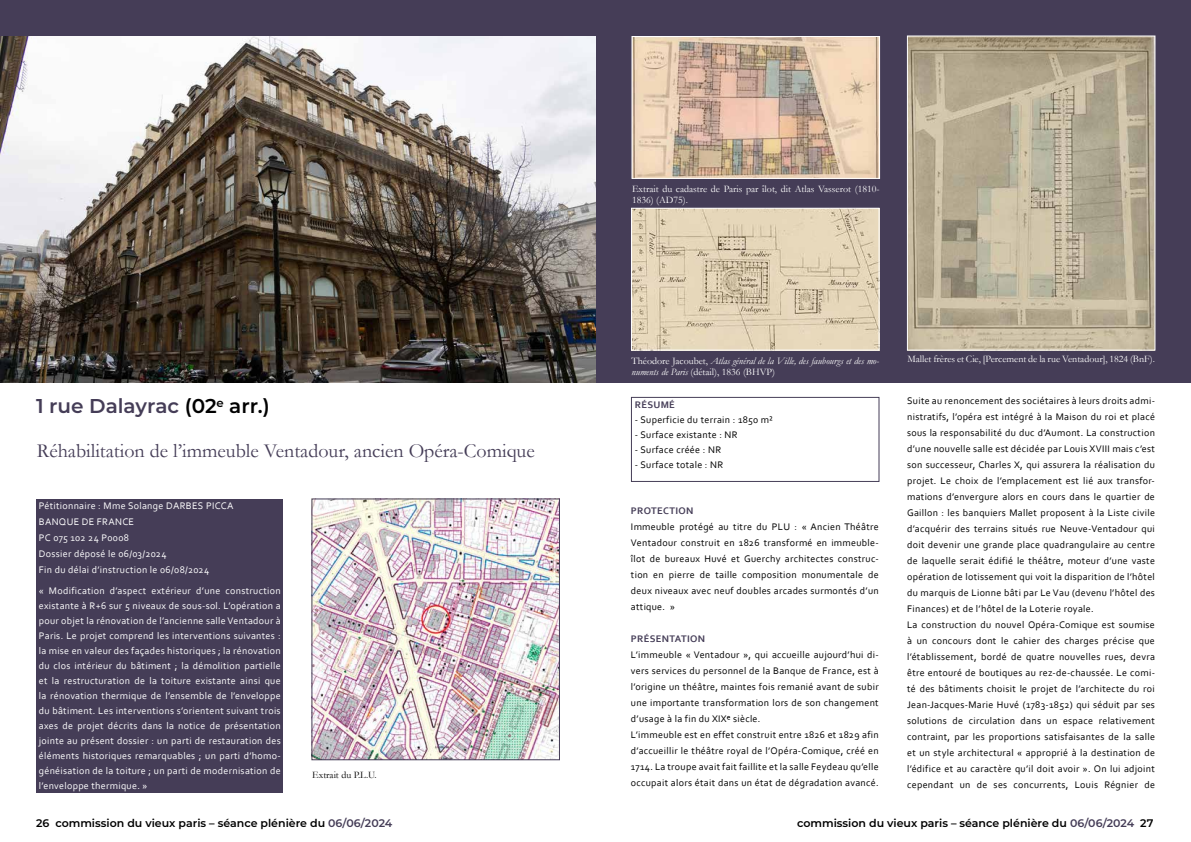
<style>
.page{position:relative;width:1191px;height:842px;background:#fff}
.page>*{position:absolute;margin:0;border:0;box-sizing:border-box;transform-origin:0 0}
.t1{font:20px "Garamond";color:#453d57}
.t2{font:600 20px "Montserrat";color:#453d57}
.t3{font:600 11px "Montserrat";color:#000}
.t4{font:10px/16px "Corbel";letter-spacing:.03em;color:#000}
.t5{font:10px/15px "Corbel";letter-spacing:.03em;color:#fff}
.t6{font:10px/11px "Garamond";color:#fff}
.t7{font:italic 10px/11px "Garamond";color:#fff}
.t8{font:700 10px "Corbel";letter-spacing:.03em;color:#453d57}
.t9{font:10px "Garamond";color:#000}
.s1{color:#000}
.s2{font-style:normal}
.s3{color:#453d57}
</style>
<div class="page">
<div style="left:595px;top:0;width:596px;height:383px;background:#453d57"></div>
<div style="left:0;top:0;width:595px;height:383px;background:#453d57"></div>
<div style="left:36px;top:499px;width:247px;height:294px;background:#453d57"></div>
<img style="left:313px;top:500px;width:245px;height:258px">
<div style="left:311px;top:498px;width:249px;height:262px;border:1px solid #453d57"></div>
<img style="left:0;top:36px;width:595px;height:347px">
<div style="left:631px;top:397px;width:248px;height:85px;border:1px solid #453d57"></div>
<img style="left:633px;top:210px;width:244px;height:139px">
<div style="left:631px;top:208px;width:248px;height:143px;border:1px solid #fff"></div>
<img style="left:633px;top:38px;width:245px;height:139px">
<div style="left:631px;top:36px;width:249px;height:143px;border:1px solid #fff"></div>
<img style="left:909px;top:38px;width:244px;height:311px">
<div style="left:907px;top:36px;width:248px;height:315px;border:1px solid #fff"></div>
<h1 class="t2" style="left:36px;top:392px;width:235px">1 rue Dalayrac <span class="s1">(02</span><sup>e</sup> <span class="s1">arr.)</span></h1>
<h1 class="t1" style="left:37px;top:437px;width:499px">Réhabilitation de l’immeuble Ventadour, ancien Opéra-Comique</h1>
<p class="t5" style="left:39px;top:498px;width:196px;line-height:16px">Pétitionnaire : Mme Solange DARBES PICCA<br>BANQUE DE FRANCE<br>PC 075 102 24 P0008<br>Dossier déposé le 06/03/2024<br>Fin du délai d’instruction le 06/08/2024</p>
<p class="t5" style="left:39px;top:583px;width:243px;text-align:justify">« Modification d’aspect extérieur d’une construction existante à R+6 sur 5 niveaux de sous-sol. L’opération a pour objet la rénovation de l’ancienne salle Ventadour à Paris. Le projet comprend les interventions suivantes : la mise en valeur des façades historiques ; la rénovation du clos intérieur du bâtiment ; la démolition partielle et la restructuration de la toiture existante ainsi que la rénovation thermique de l’ensemble de l’enveloppe du bâtiment. Les interventions s’orientent suivant trois axes de projet décrits dans la notice de présentation jointe au présent dossier : un parti de restauration des éléments historiques remarquables ; un parti d’homo&shy;généisation de la toiture ; un parti de modernisation de l’enveloppe thermique. »</p>
<p class="t9" style="left:312px;top:768px;width:66px">Extrait du P.L.U.</p>
<p class="t6" style="left:632px;top:183px;width:249px">Extrait du cadastre de Paris par îlot, dit Atlas Vasserot (1810-<br>1836) (AD75).</p>
<p class="t7" style="left:631px;top:355px;width:249px"><span class="s2">Théodore Jacoubet,</span> Atlas général de la Ville, des faubourgs et des mo&shy;numents de Paris <span class="s2">(détail), 1836 (BHVP)</span></p>
<p class="t8" style="left:635px;top:399px;width:42px">RÉSUMÉ</p>
<p class="t4" style="left:635px;top:412px;width:139px">- Superficie du terrain : 1850 m²</p>
<p class="t4" style="left:635px;top:427px;width:104px">- Surface existante : NR</p>
<p class="t4" style="left:635px;top:442px;width:88px">- Surface créée : NR</p>
<p class="t4" style="left:635px;top:457px;width:90px">- Surface totale : NR</p>
<p class="t8" style="left:631px;top:504px;width:64px">PROTECTION</p>
<p class="t4" style="left:631px;top:518px;width:249px;text-align:justify">Immeuble protégé au titre du PLU : « Ancien Théâtre Ventadour construit en 1826 transformé en immeuble&shy;îlot de bureaux Huvé et Guerchy architectes construc&shy;tion en pierre de taille composition monumentale de deux niveaux avec neuf doubles arcades surmontés d’un attique. »</p>
<p class="t8" style="left:631px;top:632px;width:76px">PRÉSENTATION</p>
<p class="t4" style="left:631px;top:646px;width:249px">L’immeuble « Ventadour », qui accueille aujourd’hui di&shy;vers services du personnel de la Banque de France, est à l’origine un théâtre, maintes fois remanié avant de subir une importante transformation lors de son changement d’usage à la fin du XIXe siècle.<br>L’immeuble est en effet construit entre 1826 et 1829 afin d’accueillir le théâtre royal de l’Opéra-Comique, créé en 1714. La troupe avait fait faillite et la salle Feydeau qu’elle occupait alors était dans un état de dégradation avancé.</p>
<p class="t6" style="left:907px;top:353px;width:249px">Mallet frères et Cie, [Percement de la rue Ventadour], 1824 (BnF).</p>
<p class="t4" style="left:907px;top:393px;width:249px">Suite au renoncement des sociétaires à leurs droits admi&shy;nistratifs, l’opéra est intégré à la Maison du roi et placé sous la responsabilité du duc d’Aumont. La construction d’une nouvelle salle est décidée par Louis XVIII mais c’est son successeur, Charles X, qui assurera la réalisation du projet. Le choix de l’emplacement est lié aux transfor&shy;mations d’envergure alors en cours dans le quartier de Gaillon : les banquiers Mallet proposent à la Liste civile d’acquérir des terrains situés rue Neuve-Ventadour qui doit devenir une grande place quadrangulaire au centre de laquelle serait édifié le théâtre, moteur d’une vaste opération de lotissement qui voit la disparition de l’hôtel du marquis de Lionne bâti par Le Vau (devenu l’hôtel des Finances) et de l’hôtel de la Loterie royale.<br>La construction du nouvel Opéra-Comique est soumise à un concours dont le cahier des charges précise que l’établissement, bordé de quatre nouvelles rues, devra être entouré de boutiques au rez-de-chaussée. Le comi&shy;té des bâtiments choisit le projet de l’architecte du roi Jean-Jacques-Marie Huvé (1783-1852) qui séduit par ses solutions de circulation dans un espace relativement contraint, par les proportions satisfaisantes de la salle et un style architectural « approprié à la destination de l’édifice et au caractère qu’il doit avoir ». On lui adjoint cependant un de ses concurrents, Louis Régnier de</p>
<p class="t3" style="left:36px;top:815px;width:358px">26 commission du vieux paris – séance plénière du <span class="s3">06/06/2024</span></p>
<p class="t3" style="left:797px;top:815px;width:358px">commission du vieux paris – séance plénière du <span class="s3">06/06/2024</span> 27</p>
</div>
